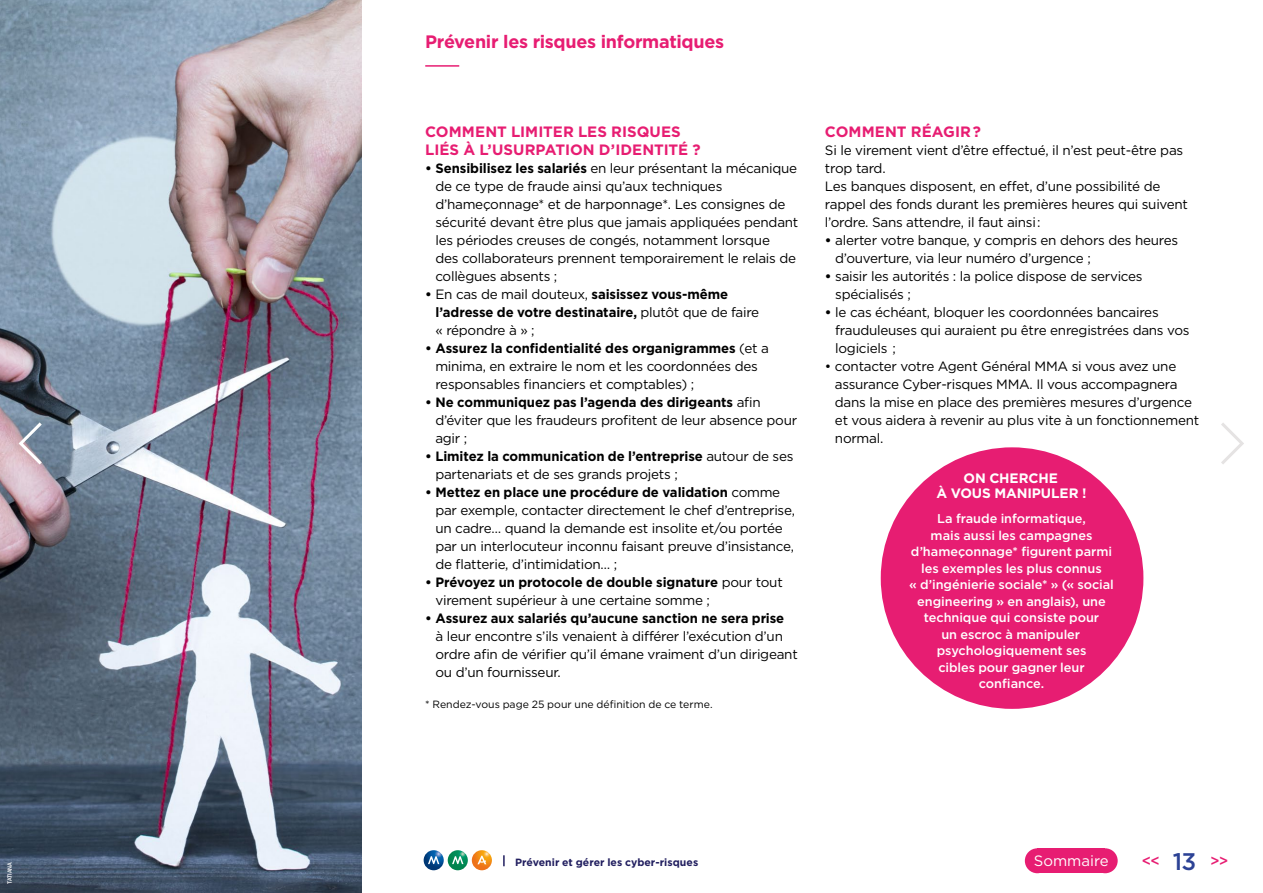
<style>
.page{position:relative;width:1263px;height:893px;background:#fff}
.page>*{position:absolute;margin:0;border:0;box-sizing:border-box;transform-origin:0 0}
.t1{font:700 18px "Gotham";letter-spacing:-.02em;color:#e71d72}
.t2{font:700 15px/18px "Gotham";letter-spacing:.005em;color:#e71d72}
.t3{font:15px "Gotham";color:#fff}
.t4{font:500 15px "Gotham";color:#e71d72}
.t5{font:700 13.65px/15px "Gotham";letter-spacing:-.005em;color:#fff;text-align:center}
.t6{font:13.5px/18px "Gotham";letter-spacing:-.02em;color:#000}
.t7{font:700 13.5px/18px "Gotham";letter-spacing:-.005em;color:#000}
.t8{font:500 12.75px/16.5px "Gotham";letter-spacing:-.005em;color:#fff;text-align:center}
.t9{font:10.5px "Gotham";color:#000}
.t10{font:700 10.5px "Gotham";letter-spacing:.005em;color:#211e5f}
.t11{font:500 6px "Helvetica Neue LT Std";letter-spacing:-.01em;color:#fff;scale:.9 1}
.s1{font-weight:700}
.s2{font-weight:400}
.s3{font-size:24px;color:#2c4295}
</style>
<div class="page">
<div style="left:1037px;top:848px;width:68px;height:25px;background:#e71d72"></div>
<div style="left:1025px;top:848px;width:25px;height:25px;background:#e71d72;border-radius:50%"></div>
<div style="left:1093px;top:848px;width:25px;height:25px;background:#e71d72;border-radius:50%"></div>
<svg style="left:503px;top:855px;width:2px;height:11px"></svg>
<svg style="left:424px;top:850px;width:20px;height:20px"></svg>
<svg style="left:428px;top:856px;width:11px;height:8px"></svg>
<svg style="left:448px;top:850px;width:20px;height:20px"></svg>
<svg style="left:452px;top:856px;width:11px;height:8px"></svg>
<svg style="left:472px;top:850px;width:20px;height:20px"></svg>
<svg style="left:477px;top:856px;width:9px;height:8px"></svg>
<hr style="left:425px;top:65px;width:34px;height:2px;background:#e71d72">
<img style="left:0;top:0;width:361px;height:893px">
<svg style="left:1221px;top:423px;width:23px;height:41px"></svg>
<svg style="left:16px;top:419px;width:29px;height:49px"></svg>
<div style="left:881px;top:447px;width:262px;height:262px;background:#e71d72;border-radius:50%"></div>
<p class="t11" style="left:6px;top:883px;width:25px;rotate:-90deg">TATIANA</p>
<h1 class="t1" style="left:425px;top:30px;width:300px">Prévenir les risques informatiques</h1>
<p class="t2" style="left:425px;top:123px;width:277px">COMMENT LIMITER LES RISQUES<br>LIÉS À L’USURPATION D’IDENTITÉ ?</p>
<p class="t6" style="left:435px;top:159px;width:364px;text-indent:-10px"><span class="s1">• Sensibilisez les salariés</span> en leur présentant la mécanique de ce type de fraude ainsi qu’aux techniques d’hameçonnage* et de harponnage*. Les consignes de sécurité devant être plus que jamais appliquées pendant les périodes creuses de congés, notamment lorsque<br>des collaborateurs prennent temporairement le relais de collègues absents ;</p>
<p class="t7" style="left:435px;top:285px;width:325px;text-indent:-10px">• <span class="s2">En cas de mail douteux,</span> saisissez vous-même l’adresse de votre destinataire, <span class="s2">plutôt que de faire « répondre à » ;</span></p>
<p class="t6" style="left:435px;top:339px;width:335px;text-indent:-10px"><span class="s1">• Assurez la confidentialité des organigrammes</span> (et a minima, en extraire le nom et les coordonnées des responsables financiers et comptables) ;</p>
<p class="t6" style="left:435px;top:393px;width:363px;text-indent:-10px"><span class="s1">• Ne communiquez pas l’agenda des dirigeants</span> afin d’éviter que les fraudeurs profitent de leur absence pour agir ;</p>
<p class="t6" style="left:435px;top:447px;width:360px;text-indent:-10px"><span class="s1">• Limitez la communication de l’entreprise</span> autour de ses partenariats et de ses grands projets ;</p>
<p class="t6" style="left:435px;top:483px;width:361px;text-indent:-10px"><span class="s1">• Mettez en place une procédure de validation</span> comme par exemple, contacter directement le chef d’entreprise, un cadre… quand la demande est insolite et/ou portée par un interlocuteur inconnu faisant preuve d’insistance, de flatterie, d’intimidation… ;</p>
<p class="t6" style="left:435px;top:573px;width:349px;text-indent:-10px"><span class="s1">• Prévoyez un protocole de double signature</span> pour tout virement supérieur à une certaine somme ;</p>
<p class="t7" style="left:425px;top:609px;width:361px">• Assurez aux salariés qu’aucune sanction ne sera prise</p>
<p class="t6" style="left:435px;top:627px;width:364px">à leur encontre s’ils venaient à différer l’exécution d’un ordre afin de vérifier qu’il émane vraiment d’un dirigeant ou d’un fournisseur.</p>
<p class="t9" style="left:425px;top:697px;width:289px">* Rendez-vous page 25 pour une définition de ce terme.</p>
<p class="t2" style="left:825px;top:123px;width:157px">COMMENT RÉAGIR ?</p>
<p class="t6" style="left:825px;top:141px;width:365px">Si le virement vient d’être effectué, il n’est peut-être pas trop tard.<br>Les banques disposent, en effet, d’une possibilité de rappel des fonds durant les premières heures qui suivent l’ordre. Sans attendre, il faut ainsi :</p>
<p class="t6" style="left:835px;top:231px;width:344px;text-indent:-10px"><span class="s1">•</span> alerter votre banque, y compris en dehors des heures d’ouverture, via leur numéro d’urgence ;</p>
<p class="t6" style="left:835px;top:267px;width:309px;text-indent:-10px"><span class="s1">•</span> saisir les autorités : la police dispose de services spécialisés ;</p>
<p class="t6" style="left:835px;top:303px;width:356px;text-indent:-10px"><span class="s1">•</span> le cas échéant, bloquer les coordonnées bancaires frauduleuses qui auraient pu être enregistrées dans vos logiciels ;</p>
<p class="t6" style="left:835px;top:357px;width:366px;text-indent:-10px">• contacter votre Agent Général MMA si vous avez une assurance Cyber-risques MMA. Il vous accompagnera dans la mise en place des premières mesures d’urgence et vous aidera à revenir au plus vite à un fonctionnement normal.</p>
<p class="t5" style="left:936px;top:471px;width:151px">ON CHERCHE<br>À VOUS MANIPULER !</p>
<p class="t8" style="left:909px;top:510px;width:206px">La fraude informatique,<br>mais aussi les campagnes d’hameçonnage* figurent parmi les exemples les plus connus<br>« d’ingénierie sociale* » (« social engineering » en anglais), une technique qui consiste pour<br>un escroc à manipuler psychologiquement ses<br>cibles pour gagner leur confiance.</p>
<p class="t10" style="left:515px;top:855px;width:185px">Prévenir et gérer les cyber-risques</p>
<p class="t3" style="left:1034px;top:851px;width:76px">Sommaire</p>
<p class="t4" style="left:1142px;top:851px;width:88px">&lt;&lt; <span class="s3">13</span> &gt;&gt;</p>
</div>
